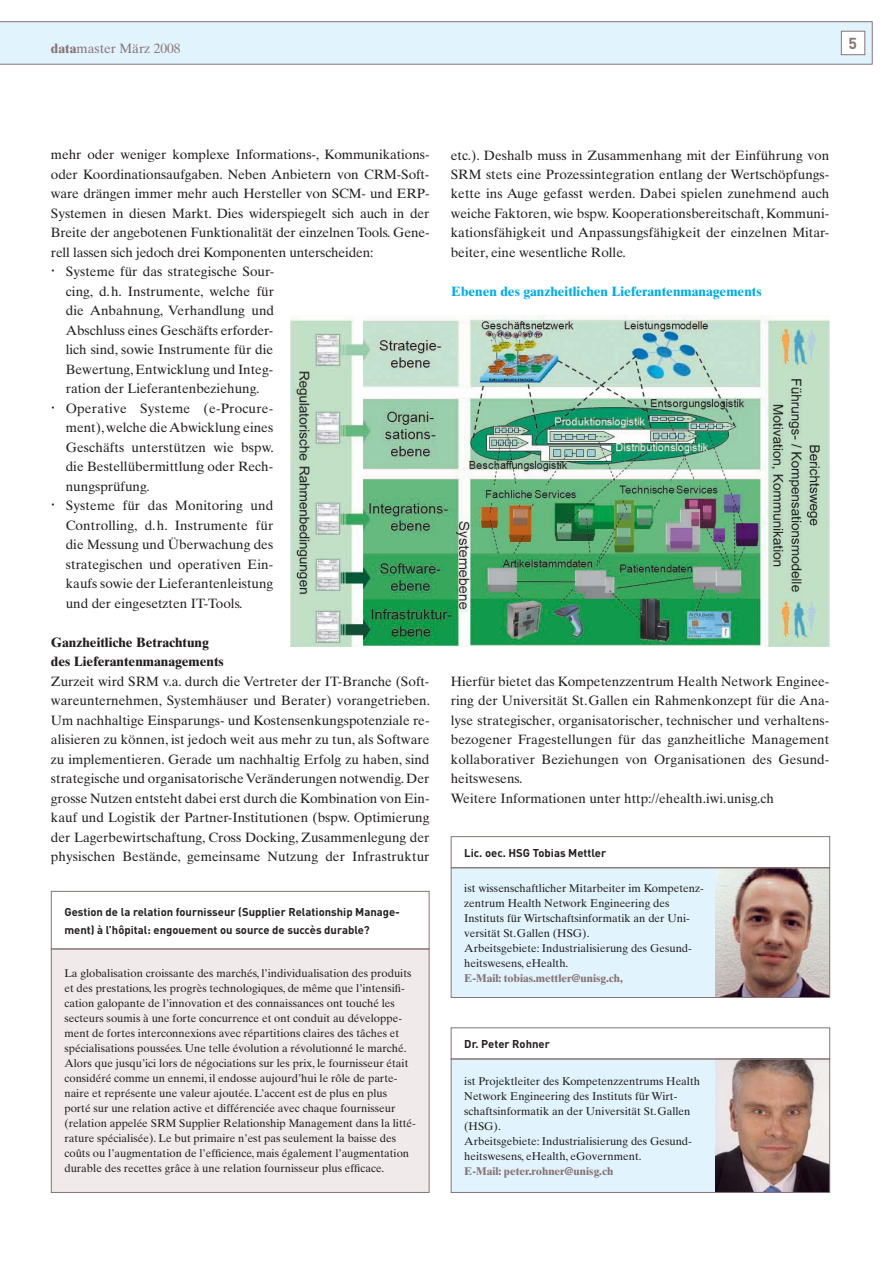
<style>
.page{position:relative;width:893px;height:1263px;background:#fff}
.page>*{position:absolute;margin:0;border:0;box-sizing:border-box;transform-origin:0 0}
.t1{font:700 15.75px "DIN";color:#897475}
.t2{font:13.5px/19.5px "Times Ten";color:#231f20;text-align:justify}
.t3{font:700 13.5px/19.5px "Times Ten";color:#231f20}
.t4{font:700 13.5px "Times Ten";color:#00adef}
.t5{font:13.5px "Times Ten";color:#897475}
.t6{font:11.25px/15px "Times Ten";color:#231f20}
.t7{font:700 11.25px/18px "DIN";color:#231f20}
.t8{font:700 11.25px "Times Ten";color:#897475}
.s1{font-weight:700}
.s2{font-size:18px}
</style>
<div class="page">
<div style="left:0;top:21px;width:871px;height:43px;background:#e1f3fd"></div>
<hr style="left:0;top:21px;width:871px;height:1px;background:#897475">
<hr style="left:0;top:64px;width:871px;height:1px;background:#897475">
<hr style="left:871px;top:21px;width:1px;height:44px;background:#897475">
<div style="left:841px;top:31px;width:23px;height:24px;background:#fff"></div>
<div style="left:840px;top:31px;width:25px;height:24px;border:1px solid #897475"></div>
<div style="left:51px;top:949px;width:378px;height:243px;background:#f0eaea"></div>
<div style="left:51px;top:948px;width:378px;height:245px;border:1px solid #897475"></div>
<div style="left:51px;top:891px;width:378px;height:58px;border:1px solid #897475"></div>
<div style="left:451px;top:868px;width:378px;height:130px;background:#e1f3fd"></div>
<img style="left:715px;top:869px;width:113px;height:127px">
<div style="left:451px;top:836px;width:379px;height:32px;border:1px solid #897475"></div>
<div style="left:451px;top:867px;width:379px;height:131px;border:1px solid #897475"></div>
<img style="left:290px;top:315px;width:539px;height:332px">
<div style="left:451px;top:1059px;width:378px;height:134px;background:#e1f3fd"></div>
<img style="left:715px;top:1061px;width:113px;height:130px">
<div style="left:451px;top:1027px;width:379px;height:32px;border:1px solid #897475"></div>
<div style="left:451px;top:1059px;width:379px;height:134px;border:1px solid #897475"></div>
<p class="t5" style="left:51px;top:43px;width:131px"><span class="s1">data</span>master März 2008</p>
<p class="t1" style="left:848px;top:37px;width:10px">5</p>
<p class="t2" style="left:51px;top:146px;width:380px">mehr oder weniger komplexe Informations-, Kommunikations-</p>
<p class="t2" style="left:51px;top:166px;width:380px">oder Koordinationsaufgaben. Neben Anbietern von CRM-Soft-</p>
<p class="t2" style="left:51px;top:185px;width:380px">ware drängen immer mehr auch Hersteller von SCM- und ERP-</p>
<p class="t2" style="left:51px;top:205px;width:380px">Systemen in diesen Markt. Dies widerspiegelt sich auch in der</p>
<p class="t2" style="left:51px;top:224px;width:380px">Breite der angebotenen Funktionalität der einzelnen Tools. Gene-</p>
<p class="t2" style="left:51px;top:244px;width:324px">rell lassen sich jedoch drei Komponenten unterscheiden:</p>
<p class="t2" style="left:51px;top:263px;width:225px"><span class="s2">·</span> Systeme für das strategische Sour-</p>
<p class="t2" style="left:66px;top:283px;width:210px">cing, d. h. Instrumente, welche für</p>
<p class="t2" style="left:66px;top:302px;width:210px">die Anbahnung, Verhandlung und</p>
<p class="t2" style="left:66px;top:322px;width:209px">Abschluss eines Geschäfts erforder-</p>
<p class="t2" style="left:66px;top:341px;width:209px">lich sind, sowie Instrumente für die</p>
<p class="t2" style="left:66px;top:361px;width:209px">Bewertung, Entwicklung und Integ-</p>
<p class="t2" style="left:66px;top:380px;width:195px">ration der Lieferantenbeziehung.</p>
<p class="t2" style="left:51px;top:400px;width:224px"><span class="s2">·</span> Operative Systeme (e-Procure-</p>
<p class="t2" style="left:66px;top:419px;width:209px">ment), welche die Abwicklung eines</p>
<p class="t2" style="left:66px;top:439px;width:210px">Geschäfts unterstützen wie bspw.</p>
<p class="t2" style="left:66px;top:458px;width:209px">die Bestellübermittlung oder Rech-</p>
<p class="t2" style="left:66px;top:478px;width:86px">nungsprüfung.</p>
<p class="t2" style="left:51px;top:497px;width:224px"><span class="s2">·</span> Systeme für das Monitoring und</p>
<p class="t2" style="left:66px;top:517px;width:209px">Controlling, d. h. Instrumente für</p>
<p class="t2" style="left:66px;top:536px;width:209px">die Messung und Überwachung des</p>
<p class="t2" style="left:66px;top:556px;width:209px">strategischen und operativen Ein-</p>
<p class="t2" style="left:66px;top:575px;width:209px">kaufs sowie der Lieferantenleistung</p>
<p class="t2" style="left:66px;top:595px;width:178px">und der eingesetzten IT-Tools.</p>
<p class="t3" style="left:51px;top:634px;width:174px">Ganzheitliche Betrachtung des Lieferantenmanagements</p>
<p class="t2" style="left:51px;top:673px;width:381px">Zurzeit wird SRM v.a. durch die Vertreter der IT-Branche (Soft&shy;wareunternehmen, Systemhäuser und Berater) vorangetrieben.<br>Um nachhaltige Einsparungs- und Kostensenkungspotenziale re&shy;alisieren zu können, ist jedoch weit aus mehr zu tun, als Software zu implementieren. Gerade um nachhaltig Erfolg zu haben, sind strategische und organisatorische Veränderungen notwendig. Der grosse Nutzen entsteht dabei erst durch die Kombination von Ein&shy;kauf und Logistik der Partner-Institutionen (bspw. Optimierung der Lagerbewirtschaftung, Cross Docking, Zusammenlegung der physischen Bestände, gemeinsame Nutzung der Infrastruktur</p>
<p class="t7" style="left:64px;top:904px;width:337px">Gestion de la relation fournisseur (Supplier Relationship Manage&shy;ment) à l’hôpital: engouement ou source de succès durable?</p>
<p class="t6" style="left:64px;top:967px;width:353px">La globalisation croissante des marchés, l’individualisation des produits et des prestations, les progrès technologiques, de même que l’intensifi&shy;cation galopante de l’innovation et des connaissances ont touché les secteurs soumis à une forte concurrence et ont conduit au développe&shy;ment de fortes interconnexions avec répartitions claires des tâches et spécialisations poussées. Une telle évolution a révolutionné le marché.<br>Alors que jusqu’ici lors de négociations sur les prix, le fournisseur était considéré comme un ennemi, il endosse aujourd’hui le rôle de parte&shy;naire et représente une valeur ajoutée. L’accent est de plus en plus porté sur une relation active et différenciée avec chaque fournisseur (relation appelée SRM Supplier Relationship Management dans la litté&shy;rature spécialisée). Le but primaire n’est pas seulement la baisse des coûts ou l’augmentation de l’efficience, mais également l’augmentation durable des recettes grâce à une relation fournisseur plus efficace.</p>
<p class="t2" style="left:451px;top:147px;width:380px">etc.). Deshalb muss in Zusammenhang mit der Einführung von SRM stets eine Prozessintegration entlang der Wertschöpfungs&shy;kette ins Auge gefasst werden. Dabei spielen zunehmend auch weiche Faktoren, wie bspw. Kooperationsbereitschaft, Kommuni&shy;kationsfähigkeit und Anpassungsfähigkeit der einzelnen Mitar&shy;beiter, eine wesentliche Rolle.</p>
<p class="t4" style="left:451px;top:286px;width:312px">Ebenen des ganzheitlichen Lieferantenmanagements</p>
<p class="t2" style="left:451px;top:673px;width:380px;text-align:left">Hierfür bietet das Kompetenzzentrum Health Network Enginee&shy;ring der Universität St. Gallen ein Rahmenkonzept für die Ana&shy;lyse strategischer, organisatorischer, technischer und verhaltens&shy;bezogener Fragestellungen für das ganzheitliche Management kollaborativer Beziehungen von Organisationen des Gesund&shy;heitswesens.<br>Weitere Informationen unter http://ehealth.iwi.unisg.ch</p>
<p class="t7" style="left:464px;top:845px;width:143px">Lic. oec. HSG Tobias Mettler</p>
<p class="t6" style="left:464px;top:882px;width:241px">ist wissenschaftlicher Mitarbeiter im Kompetenz&shy;zentrum Health Network Engineering des Instituts für Wirtschaftsinformatik an der Uni&shy;versität St. Gallen (HSG).<br>Arbeitsgebiete: Industrialisierung des Gesund&shy;heitswesens, eHealth.</p>
<p class="t8" style="left:464px;top:974px;width:160px">E-Mail: tobias.mettler@unisg.ch,</p>
<p class="t7" style="left:464px;top:1036px;width:87px">Dr. Peter Rohner</p>
<p class="t6" style="left:464px;top:1075px;width:237px">ist Projektleiter des Kompetenzzentrums Health Network Engineering des Instituts für Wirt&shy;schaftsinformatik an der Universität St. Gallen (HSG).<br>Arbeitsgebiete: Industrialisierung des Gesund&shy;heitswesens, eHealth, eGovernment.</p>
<p class="t8" style="left:464px;top:1167px;width:151px">E-Mail: peter.rohner@unisg.ch</p>
</div>
